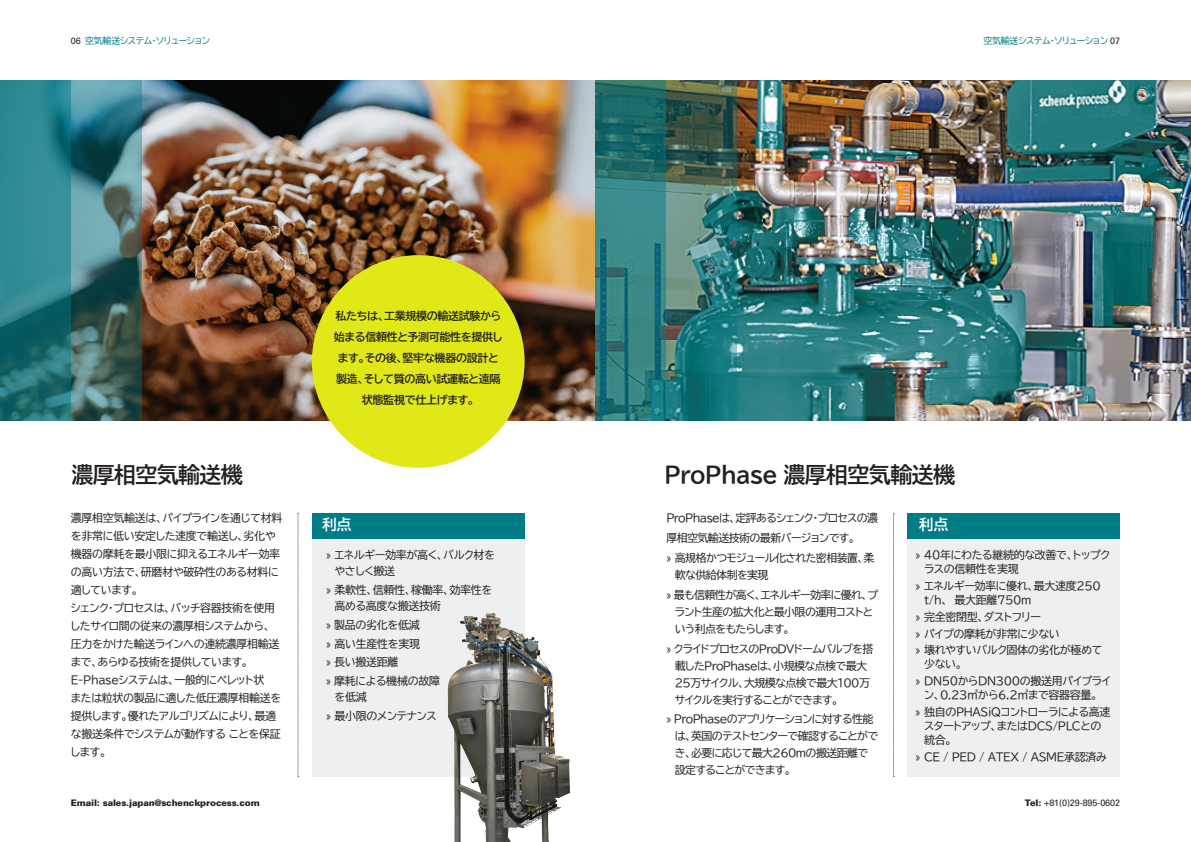
<style>
.page{position:relative;width:1191px;height:842px;background:#fff}
.page>*{position:absolute;margin:0;border:0;box-sizing:border-box;transform-origin:0 0}
.t1{font:22px "BIZ UDP Gothic Bold";letter-spacing:-.03em;color:#231f20}
.t2{font:15px "BIZ UDP Gothic Bold";color:#fff}
.t3{font:11px/18px "BIZ UDP Gothic";letter-spacing:-.03em;color:#231f20}
.t4{font:11px/17px "BIZ UDP Gothic";letter-spacing:-.055em;color:#231f20}
.t5{font:11px/21px "BIZ UDP Gothic Bold";letter-spacing:-.03em;color:#231f20;text-align:center}
.t6{font:900 9px "Univers";letter-spacing:-.01em;color:#231f20}
.t7{font:9px "BIZ UDP Gothic";letter-spacing:-.03em;color:#007b85}
.t8{font:9px "Univers";letter-spacing:-.01em;color:#231f20}
.s1{font-family:"Univers";color:#231f20}
.s2{font-weight:900}
</style>
<div class="page">
<img style="left:142px;top:81px;width:453px;height:340px">
<img style="left:737px;top:81px;width:454px;height:340px">
<svg style="left:71px;top:81px;width:71px;height:340px"></svg>
<svg style="left:666px;top:81px;width:71px;height:340px"></svg>
<svg style="left:0;top:81px;width:71px;height:340px;fill:#2f8993"></svg>
<svg style="left:595px;top:81px;width:71px;height:340px"></svg>
<svg style="left:893px;top:513px;width:1px;height:264px"></svg>
<svg style="left:298px;top:513px;width:1px;height:264px"></svg>
<div style="left:312px;top:524px;width:212px;height:253px;background:#edeff1"></div>
<div style="left:312px;top:513px;width:212px;height:26px;background:#007c86"></div>
<div style="left:907px;top:524px;width:213px;height:253px;background:#edeff1"></div>
<div style="left:907px;top:513px;width:213px;height:26px;background:#007c86"></div>
<img style="left:447px;top:604px;width:123px;height:238px">
<div style="left:312px;top:255px;width:212px;height:213px;background:#e1e817;border-radius:50%"></div>
<p class="t7" style="left:71px;top:36px;width:141px"><span class="s1">06</span> 空気輸送システム・ソリューション</p>
<p class="t7" style="left:983px;top:36px;width:138px">空気輸送システム・ソリューション <span class="s1">07</span></p>
<p class="t1" style="left:71px;top:463px;width:173px">濃厚相空気輸送機</p>
<p class="t3" style="left:71px;top:509px;width:213px">濃厚相空気輸送は、パイプラインを通じて材料を非常に低い安定した速度で輸送し、劣化や機器の摩耗を最小限に抑えるエネルギー効率の高い方法で、研磨材や破砕性のある材料に適しています。<br>シェンク・プロセスは、バッチ容器技術を使用したサイロ間の従来の濃厚相システムから、圧力をかけた輸送ラインへの連続濃厚相輸送まで、あらゆる技術を提供しています。<br>E-Phaseシステムは、一般的にペレット状<br>または粒状の製品に適した低圧濃厚相輸送を提供します。優れたアルゴリズムにより、最適な搬送条件でシステムが動作する ことを保証します。</p>
<p class="t5" style="left:334px;top:305px;width:170px">私たちは、工業規模の輸送試験から始まる信頼性と予測可能性を提供します。その後、堅牢な機器の設計と製造、そして質の高い試運転と遠隔状態監視で仕上げます。</p>
<p class="t2" style="left:322px;top:517px;width:31px">利点</p>
<p class="t3" style="left:334px;top:547px;width:162px;line-height:16px;text-indent:-9px">» エネルギー効率が高く、バルク材をやさしく搬送</p>
<p class="t3" style="left:334px;top:582px;width:159px;line-height:16px;text-indent:-9px">» 柔軟性、信頼性、稼働率、効率性を高める高度な搬送技術</p>
<p class="t3" style="left:326px;top:616px;width:95px">» 製品の劣化を低減</p>
<p class="t3" style="left:326px;top:634px;width:95px">» 高い生産性を実現</p>
<p class="t3" style="left:326px;top:653px;width:74px">» 長い搬送距離</p>
<p class="t3" style="left:334px;top:673px;width:107px;line-height:16px;text-indent:-9px">» 摩耗による機械の故障を低減</p>
<p class="t3" style="left:326px;top:707px;width:112px">» 最小限のメンテナンス</p>
<p class="t1" style="left:664px;top:463px;width:292px">ProPhase 濃厚相空気輸送機</p>
<p class="t4" style="left:666px;top:510px;width:213px">ProPhaseは、定評あるシェンク・プロセスの濃</p>
<p class="t4" style="left:666px;top:529px;width:190px">厚相空気輸送技術の最新バージョンです。</p>
<p class="t4" style="left:675px;top:549px;width:201px;text-indent:-9px">» 高規格かつモジュール化された密相装置、柔軟な供給体制を実現</p>
<p class="t4" style="left:675px;top:586px;width:205px;text-indent:-9px">» 最も信頼性が高く、エネルギー効率に優れ、プラント生産の拡大化と最小限の運用コストという利点をもたらします。</p>
<p class="t4" style="left:675px;top:640px;width:200px;text-indent:-9px">» クライドプロセスのProDVドームバルブを搭載したProPhaseは、小規模な点検で最大<br>25万サイクル、大規模な点検で最大100万サイクルを実行することができます。</p>
<p class="t4" style="left:675px;top:711px;width:205px;text-indent:-9px">» ProPhaseのアプリケーションに対する性能は、英国のテストセンターで確認することができ、必要に応じて最大260mの搬送距離で設定することができます。</p>
<p class="t2" style="left:919px;top:517px;width:31px">利点</p>
<p class="t3" style="left:924px;top:548px;width:187px;line-height:14px;text-indent:-9px">» 40年にわたる継続的な改善で、トップクラスの信頼性を実現</p>
<p class="t3" style="left:924px;top:579px;width:178px;line-height:14px;text-indent:-9px">» エネルギー効率に優れ、最大速度250 t/h、 最大距離750m</p>
<p class="t3" style="left:915px;top:608px;width:127px">» 完全密閉型、ダストフリー</p>
<p class="t3" style="left:915px;top:624px;width:146px">» パイプの摩耗が非常に少ない</p>
<p class="t3" style="left:924px;top:643px;width:180px;line-height:14px;text-indent:-9px">» 壊れやすいバルク固体の劣化が極めて少ない。</p>
<p class="t3" style="left:915px;top:674px;width:196px;line-height:14px;text-align:center">» DN50からDN300の搬送用パイプライン、0.23㎥から6.2㎥まで容器容量。</p>
<p class="t3" style="left:924px;top:705px;width:188px;line-height:14px;text-indent:-9px">» 独自のPHASiQコントローラによる高速スタートアップ、またはDCS/PLCとの統合。</p>
<p class="t3" style="left:915px;top:748px;width:193px">» CE / PED / ATEX / ASME承認済み</p>
<p class="t6" style="left:71px;top:797px;width:190px">Email: sales.japan@schenckprocess.com</p>
<p class="t8" style="left:1025px;top:797px;width:97px"><span class="s2">Tel:</span> +81(0)29-895-0602</p>
</div>
